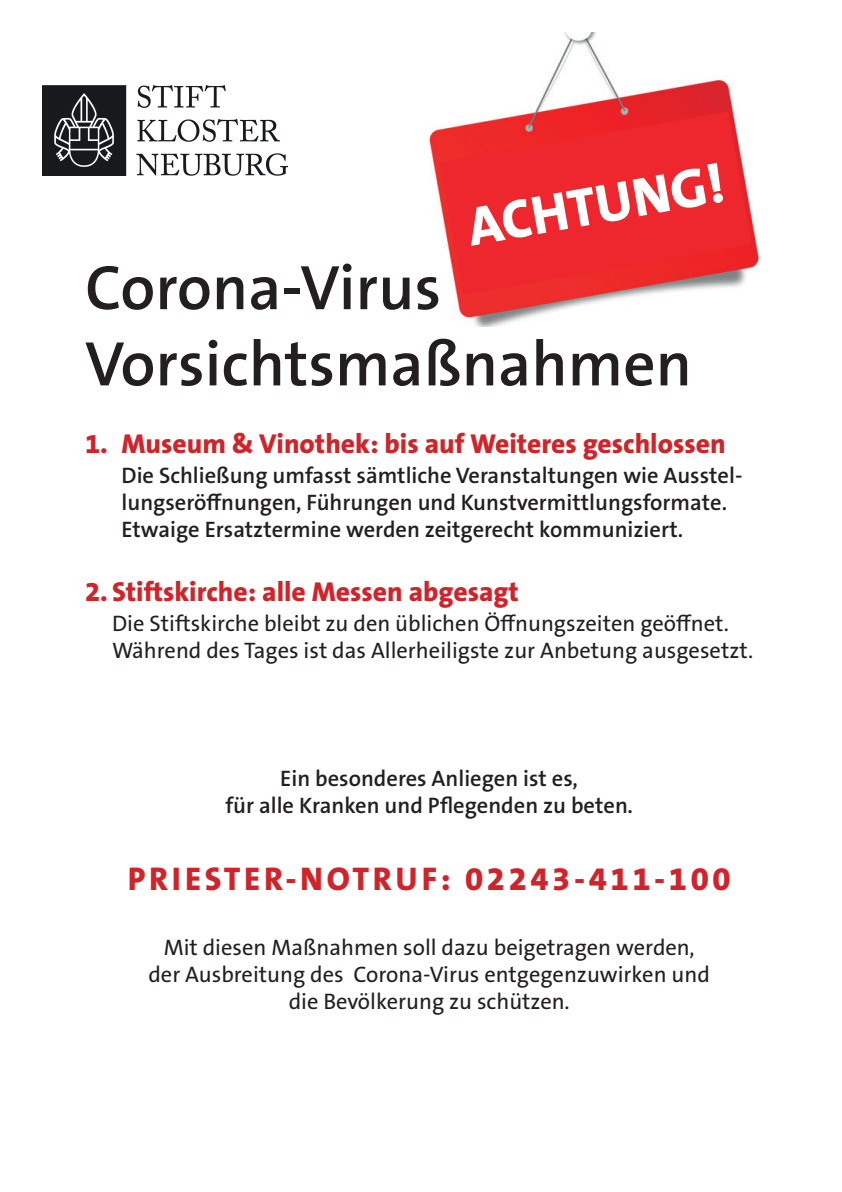
<style>
.page{position:relative;width:842px;height:1192px;background:#fff}
.page>*{position:absolute;margin:0;border:0;box-sizing:border-box;transform-origin:0 0}
.t1{font:600 63.5px/76.2px "The Sans B W6";color:#231f20}
.t2{font:800 55px "The Sans B W8";color:#fff}
.t3{font:800 33px "The Sans B W8";letter-spacing:.11em;color:#d1232a}
.t4{font:800 27.5px "The Sans B W8";color:#d1232a}
.t5{font:22.5px/27px "The Sans B W5 Plain";color:#231f20}
.t6{font:600 22.5px/27px "The Sans B W6";color:#231f20}
</style>
<div class="page">
<img style="left:429px;top:33px;width:333px;height:294px">
<img style="left:43px;top:86px;width:245px;height:90px">
<svg style="left:440px;top:111px;width:312px;height:184px;background:#ec373c"></svg>
<h2 class="t2" style="left:462px;top:193px;width:261px;rotate:-10deg">ACHTUNG!</h2>
<h1 class="t1" style="left:85px;top:250px;width:608px">Corona-Virus<br>Vorsichtsmaßnahmen</h1>
<p class="t4" style="left:85px;top:426px;width:642px">1. Museum &amp; Vinothek: bis auf Weiteres geschlossen</p>
<p class="t6" style="left:122px;top:462px;width:622px">Die Schließung umfasst sämtliche Veranstaltungen wie Ausstel&shy;lungseröffnungen, Führungen und Kunstvermittlungsformate.<br>Etwaige Ersatztermine werden zeitgerecht kommuniziert.</p>
<p class="t4" style="left:85px;top:574px;width:435px">2. Stiftskirche: alle Messen abgesagt</p>
<p class="t5" style="left:112px;top:610px;width:643px">Die Stiftskirche bleibt zu den üblichen Öffnungszeiten geöffnet.<br>Während des Tages ist das Allerheiligste zur Anbetung ausgesetzt.</p>
<p class="t6" style="left:225px;top:765px;width:409px;text-align:center">Ein besonderes Anliegen ist es,<br>für alle Kranken und Pflegenden zu beten.</p>
<h3 class="t3" style="left:128px;top:858px;width:604px">PRIESTER-NOTRUF: 02243-411-100</h3>
<p class="t5" style="left:148px;top:934px;width:563px;text-align:center">Mit diesen Maßnahmen soll dazu beigetragen werden, der Ausbreitung des Corona-Virus entgegenzuwirken und die Bevölkerung zu schützen.</p>
</div>
